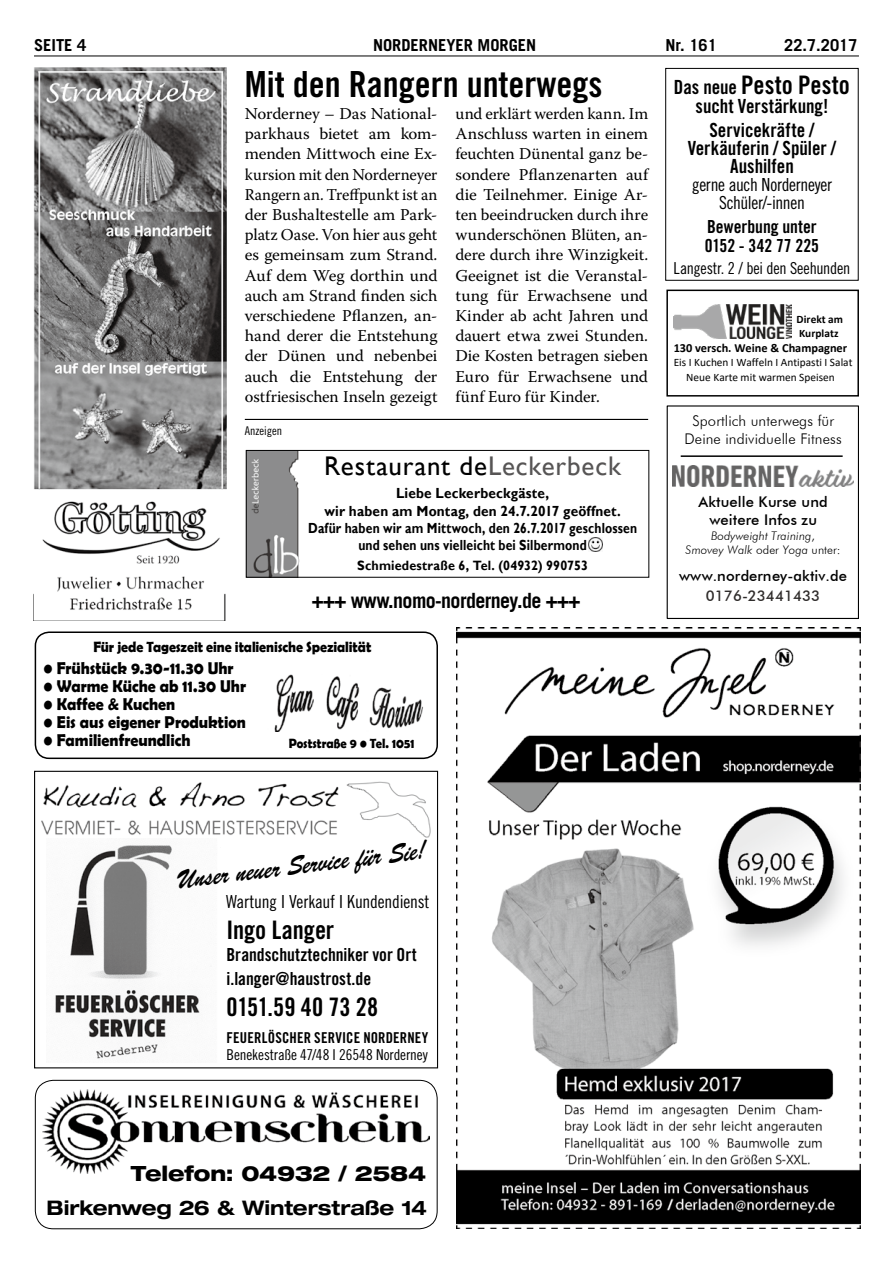
<style>
.page{position:relative;width:893px;height:1263px;background:#fff}
.page>*{position:absolute;margin:0;border:0;box-sizing:border-box;transform-origin:0 0}
.t1{font:36px "Trade Gothic LT Bold Cond Twenty";color:#000}
.t2{font:27px "Gill Sans";letter-spacing:.03em;color:#000}
.t3{font:italic 26.55px "Brush Script Std";color:#000;scale:.83 1}
.t4{font:25.5px "Trade Gothic LT Bold Cond Twenty";letter-spacing:.005em;color:#000}
.t5{font:700 21px "Trade Gothic LT";letter-spacing:-.03em;color:#000;scale:.95 1}
.t6{font:800 expanded 21px "Helvetica Neue LT Std";letter-spacing:-.01em;color:#000}
.t7{font:700 expanded 20.1px "Helvetica Neue LT Std";letter-spacing:-.005em;color:#000}
.t8{font:19.5px/23.7px "Trade Gothic LT Bold Cond Twenty";color:#000;text-align:center}
.t9{font:18px/19.5px "Trade Gothic LT Bold Cond Twenty";color:#000}
.t10{font:18px/18px "Trade Gothic LT Cond Eighteen";letter-spacing:-.015em;color:#000;text-align:center}
.t11{font:300 18px/21.6px "Futura BT";color:#000}
.t12{font:700 17.1px "Berlin Sans FB Demi";color:#000;scale:.93 1}
.t13{font:16.5px/20.2px "Warnock Pro";letter-spacing:-.005em;color:#000;text-align:justify}
.t14{font:700 16.5px "Trade Gothic LT";color:#000}
.t15{font:16.5px "Trade Gothic LT Cond Eighteen";letter-spacing:-.015em;color:#000}
.t16{font:700 15px "Berlin Sans FB Demi";letter-spacing:-.005em;color:#000;scale:.93 1}
.t17{font:15px "Trade Gothic LT Cond Eighteen";letter-spacing:-.005em;color:#000}
.t18{font:15px "Trade Gothic LT Bold Cond Twenty";letter-spacing:.015em;color:#000}
.t19{font:700 14.7px/17.2px "Gill Sans";letter-spacing:.01em;color:#000;text-align:center;scale:.93 1}
.t20{font:500 14.7px/18px "Futura BT";letter-spacing:.005em;color:#000;text-align:center}
.t21{font:300 14.7px/18px "Futura BT";letter-spacing:.01em;color:#000;text-align:center}
.t22{font:500 14.7px "Futura BT";letter-spacing:.005em;color:#2f2c2b}
.t23{font:700 13.5px "Gill Sans";letter-spacing:.015em;color:#000;scale:.93 1}
.t24{font:700 13.5px "Berlin Sans FB Demi";color:#000;scale:.93 1}
.t25{font:700 12.3px "Calibri";letter-spacing:-.005em;color:#000}
.t26{font:12px "Trade Gothic LT Cond Eighteen";color:#000}
.t27{font:italic 300 11.85px/14.4px "Futura BT";letter-spacing:.005em;color:#000;text-align:center}
.t28{font:11.4px/14.9px "Calibri";color:#000;text-align:center}
.t29{font:700 11.4px/13.8px "Calibri";letter-spacing:.005em;color:#000}
.s1{font-size:19.5px}
.s2{color:#575555}
.s3{font-style:normal}
</style>
<div class="page">
<hr style="left:34px;top:56px;width:825px;height:1px;background:#000">
<div style="left:665px;top:68px;width:194px;height:213px;border:1px solid #000"></div>
<img style="left:457px;top:628px;width:403px;height:601px">
<img style="left:245px;top:450px;width:55px;height:128px">
<div style="left:246px;top:450px;width:403px;height:128px;border:1px solid #000"></div>
<img style="left:589px;top:537px;width:14px;height:14px">
<img style="left:41px;top:782px;width:298px;height:53px">
<img style="left:346px;top:781px;width:85px;height:57px">
<div style="left:34px;top:771px;width:404px;height:297px;border:1px solid #000"></div>
<img style="left:55px;top:845px;width:145px;height:214px">
<div style="left:667px;top:405px;width:192px;height:214px;border:1px solid #000"></div>
<img style="left:668px;top:412px;width:190px;height:201px">
<hr style="left:681px;top:455px;width:162px;height:2px;background:#000">
<img style="left:672px;top:465px;width:182px;height:22px">
<svg style="left:673px;top:304px;width:119px;height:35px"></svg>
<div style="left:666px;top:290px;width:193px;height:107px;border:1px solid #000"></div>
<hr style="left:245px;top:419px;width:403px;height:1px;background:#000">
<img style="left:274px;top:674px;width:149px;height:57px">
<div style="left:35px;top:631px;width:403px;height:128px;border:2px solid #000;border-radius:14px"></div>
<img style="left:33px;top:68px;width:194px;height:553px">
<img style="left:43px;top:1089px;width:386px;height:84px">
<div style="left:35px;top:1080px;width:402px;height:149px;border:1px solid #000;border-radius:18px"></div>
<p class="t14" style="left:34px;top:35px;width:54px">SEITE 4</p>
<p class="t14" style="left:373px;top:35px;width:165px">NORDERNEYER MORGEN</p>
<p class="t14" style="left:666px;top:35px;width:53px">Nr. 161</p>
<p class="t14" style="left:784px;top:35px;width:75px">22.7.2017</p>
<h3 class="t4" style="left:674px;top:69px;width:178px"><span class="s1">Das neue</span> Pesto Pesto</h3>
<p class="t8" style="left:696px;top:94px;width:134px">sucht Verstärkung!<br>Servicekräfte /</p>
<p class="t8" style="left:688px;top:139px;width:150px;line-height:18px">Verkäuferin / Spüler /<br>Aushilfen</p>
<p class="t10" style="left:692px;top:175px;width:142px">gerne auch Norderneyer<br>Schüler/-innen</p>
<p class="t9" style="left:705px;top:216px;width:116px">Bewerbung unter<br>0152 - 342 77 225</p>
<p class="t15" style="left:674px;top:259px;width:178px">Langestr. 2 / bei den Seehunden</p>
<h1 class="t1" style="left:245px;top:63px;width:359px">Mit den Rangern unterwegs</h1>
<p class="t13" style="left:245px;top:103px;width:194px">Norderney – Das National&shy;parkhaus bietet am kom&shy;menden Mittwoch eine Ex&shy;kursion mit den Norderneyer Rangern an. Treffpunkt ist an der Bushaltestelle am Park&shy;platz Oase. Von hier aus geht es gemeinsam zum Strand.<br>Auf dem Weg dorthin und auch am Strand finden sich verschiedene Pflanzen, an&shy;hand derer die Entstehung der Dünen und nebenbei auch die Entstehung der ostfriesischen Inseln gezeigt</p>
<p class="t13" style="left:455px;top:103px;width:194px">und erklärt werden kann. Im Anschluss warten in einem feuchten Dünental ganz be&shy;sondere Pflanzenarten auf die Teilnehmer. Einige Ar&shy;ten beeindrucken durch ihre wunderschönen Blüten, an&shy;dere durch ihre Winzigkeit.<br>Geeignet ist die Veranstal&shy;tung für Erwachsene und Kinder ab acht Jahren und dauert etwa zwei Stunden.<br>Die Kosten betragen sieben Euro für Erwachsene und fünf Euro für Kinder.</p>
<p class="t11" style="left:667px;top:241px;width:114px">18 Wochen<br>Jeden Samstag</p>
<p class="t29" style="left:796px;top:312px;width:48px">Direkt am<br>Kurplatz</p>
<p class="t25" style="left:674px;top:339px;width:175px">130 versch. Weine &amp; Champagner</p>
<p class="t28" style="left:674px;top:354px;width:180px">Eis I Kuchen I Waffeln I Antipasti I Salat<br>Neue Karte mit warmen Speisen</p>
<p class="t26" style="left:245px;top:424px;width:39px">Anzeigen</p>
<h2 class="t2" style="left:324px;top:450px;width:298px">Restaurant de<span class="s2">Leckerbeck</span></h2>
<p class="t19" style="left:308px;top:485px;width:355px">Liebe Leckerbeckgäste,<br>wir haben am Montag, den 24.7.2017 geöffnet.<br>Dafür haben wir am Mittwoch, den 26.7.2017 geschlossen und sehen uns vielleicht bei Silbermond</p>
<p class="t23" style="left:357px;top:558px;width:250px">Schmiedestraße 6, Tel. (04932) 990753</p>
<p class="t5" style="left:312px;top:587px;width:284px">+++ www.nomo-norderney.de +++</p>
<p class="t16" style="left:93px;top:638px;width:300px">Für jede Tageszeit eine italienische Spezialität</p>
<p class="t12" style="left:44px;top:658px;width:206px">• Frühstück 9.30-11.30 Uhr</p>
<p class="t12" style="left:44px;top:676px;width:219px">• Warme Küche ab 11.30 Uhr</p>
<p class="t12" style="left:44px;top:694px;width:143px">• Kaffee &amp; Kuchen</p>
<p class="t12" style="left:44px;top:712px;width:219px">• Eis aus eigener Produktion</p>
<p class="t12" style="left:44px;top:730px;width:159px">• Familienfreundlich</p>
<p class="t24" style="left:289px;top:735px;width:137px">Poststraße 9 • Tel. 1051</p>
<h3 class="t3" style="left:173px;top:865px;width:305px;rotate:-7deg">Unser neuer Service für Sie!</h3>
<p class="t10" style="left:226px;top:892px;width:205px">Wartung I Verkauf I Kundendienst</p>
<h3 class="t4" style="left:227px;top:914px;width:109px">Ingo Langer</h3>
<p class="t9" style="left:227px;top:943px;width:192px;line-height:23.7px">Brandschutztechniker vor Ort i.langer@haustrost.de</p>
<h3 class="t4" style="left:227px;top:992px;width:153px">0151.59 40 73 28</h3>
<p class="t18" style="left:227px;top:1029px;width:203px">FEUERLÖSCHER SERVICE NORDERNEY</p>
<p class="t17" style="left:227px;top:1045px;width:203px">Benekestraße 47/48 I 26548 Norderney</p>
<p class="t6" style="left:131px;top:1159px;width:297px">Telefon: 04932 / 2584</p>
<p class="t7" style="left:47px;top:1195px;width:382px">Birkenweg 26 &amp; Winterstraße 14</p>
<p class="t21" style="left:684px;top:411px;width:159px">Sportlich unterwegs für<br>Deine individuelle Fitness</p>
<p class="t20" style="left:698px;top:492px;width:131px">Aktuelle Kurse und weitere Infos zu</p>
<p class="t27" style="left:686px;top:528px;width:156px">Bodyweight Training<span class="s3">,<br></span>Smovey Walk <span class="s3">oder</span> Yoga <span class="s3">unter:</span></p>
<p class="t20" style="left:679px;top:567px;width:170px">www.norderney-aktiv.de</p>
<p class="t22" style="left:706px;top:587px;width:116px">0176-23441433</p>
</div>
